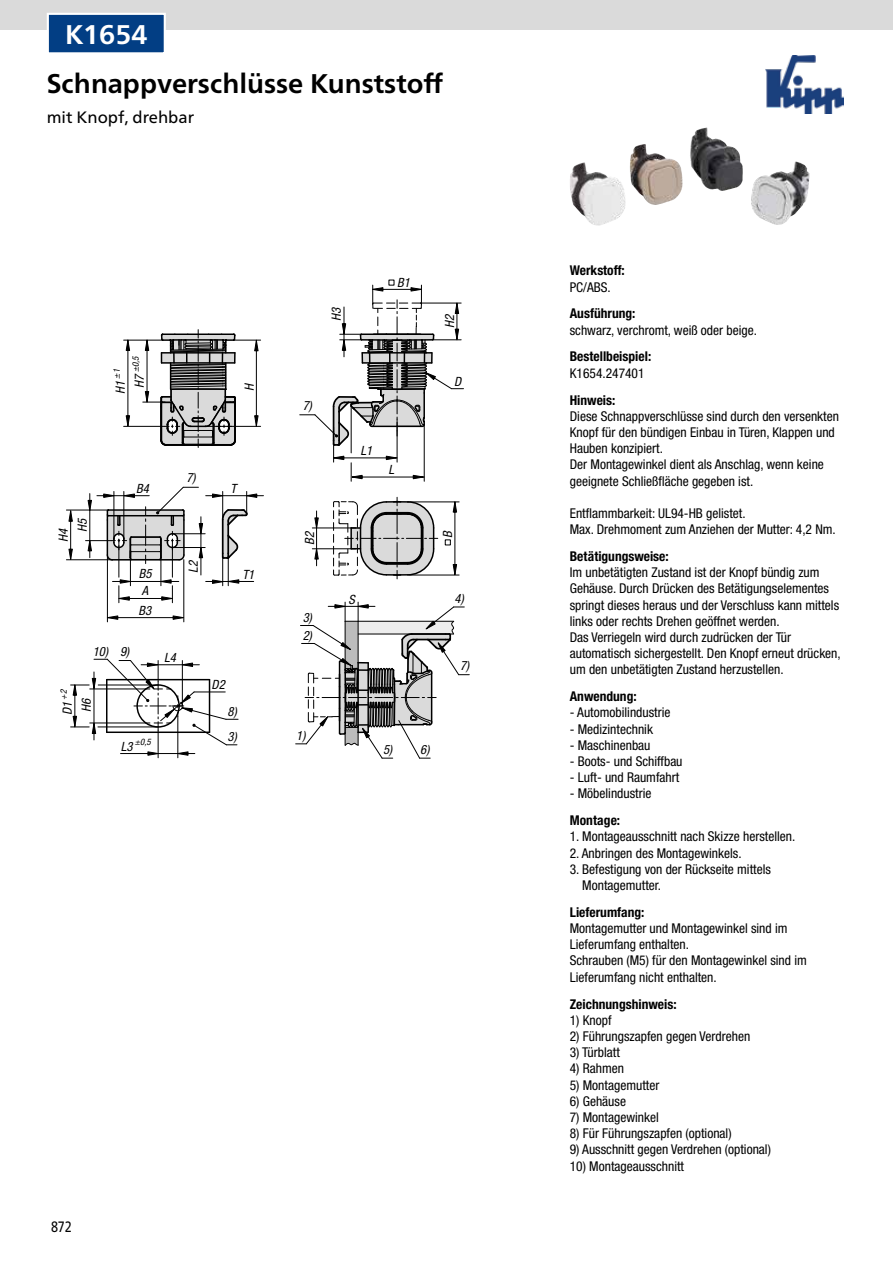
<style>
.page{position:relative;width:893px;height:1263px;background:#fff}
.page>*{position:absolute;margin:0;border:0;box-sizing:border-box;transform-origin:0 0}
.t1{font:700 27px "Frutiger Neue LTW1 G";color:#000}
.t2{font:700 27px "Frutiger Neue LTW1 G";color:#fff}
.t3{font:16.5px "Frutiger Neue LTW1 G";color:#000}
.t4{font:15px "Frutiger Neue LTW1 G";color:#000;scale:.81 1}
.t5{font:condensed 13.5px/16.2px "Helvetica Neue LTW1 G";color:#000}
.t6{font:700 condensed 13.5px "Helvetica Neue LTW1 G";color:#000}
.t7{font:italic condensed 12.75px/25px "Helvetica Neue LTW1 G";color:#000}
.t8{font:italic condensed 9px "Helvetica Neue LTW1 G";color:#000}
.s1{font-size:12.75px}
</style>
<div class="page">
<div style="left:0;top:0;width:893px;height:30px;background:#dadada"></div>
<img style="left:765px;top:55px;width:79px;height:58px">
<img style="left:690px;top:129px;width:52px;height:62px">
<svg style="left:385px;top:455px;width:12px;height:6px"></svg>
<hr style="left:333px;top:427px;width:1px;height:35px;background:#000">
<hr style="left:397px;top:431px;width:1px;height:31px;background:#000">
<hr style="left:334px;top:457px;width:63px;height:1px;background:#000">
<svg style="left:412px;top:474px;width:12px;height:6px"></svg>
<hr style="left:354px;top:477px;width:70px;height:1px;background:#000">
<svg style="left:333px;top:455px;width:30px;height:26px"></svg>
<hr style="left:351px;top:406px;width:1px;height:47px;background:#000">
<hr style="left:424px;top:424px;width:1px;height:57px;background:#000">
<hr style="left:124px;top:340px;width:39px;height:1px;background:#000">
<svg style="left:125px;top:339px;width:6px;height:12px"></svg>
<svg style="left:125px;top:415px;width:6px;height:11px"></svg>
<hr style="left:127px;top:340px;width:1px;height:86px;background:#000">
<hr style="left:124px;top:426px;width:41px;height:1px;background:#000">
<svg style="left:333px;top:497px;width:105px;height:82px"></svg>
<hr style="left:350px;top:528px;width:2px;height:21px;background:#000">
<hr style="left:312px;top:527px;width:44px;height:1px;background:#000">
<hr style="left:312px;top:548px;width:44px;height:1px;background:#000">
<hr style="left:316px;top:511px;width:1px;height:55px;background:#000">
<svg style="left:314px;top:544px;width:5px;height:16px"></svg>
<svg style="left:314px;top:517px;width:5px;height:16px"></svg>
<svg style="left:452px;top:502px;width:6px;height:11px"></svg>
<svg style="left:452px;top:564px;width:6px;height:11px"></svg>
<hr style="left:408px;top:501px;width:51px;height:1px;background:#000">
<hr style="left:409px;top:575px;width:50px;height:1px;background:#000">
<hr style="left:454px;top:502px;width:1px;height:72px;background:#000">
<svg style="left:445px;top:539px;width:6px;height:6px"></svg>
<hr style="left:172px;top:533px;width:33px;height:1px;background:#000">
<hr style="left:172px;top:547px;width:33px;height:1px;background:#000">
<hr style="left:200px;top:517px;width:1px;height:58px;background:#000">
<hr style="left:66px;top:559px;width:47px;height:1px;background:#000">
<svg style="left:68px;top:509px;width:5px;height:13px"></svg>
<svg style="left:68px;top:548px;width:5px;height:13px"></svg>
<hr style="left:70px;top:511px;width:1px;height:48px;background:#000">
<hr style="left:66px;top:510px;width:43px;height:1px;background:#000">
<hr style="left:118px;top:539px;width:1px;height:38px;background:#000">
<hr style="left:130px;top:539px;width:1px;height:47px;background:#000">
<hr style="left:172px;top:539px;width:1px;height:38px;background:#000">
<hr style="left:160px;top:539px;width:1px;height:47px;background:#000">
<hr style="left:119px;top:598px;width:53px;height:1px;background:#000">
<svg style="left:172px;top:615px;width:13px;height:5px"></svg>
<svg style="left:106px;top:615px;width:13px;height:5px"></svg>
<hr style="left:107px;top:617px;width:76px;height:1px;background:#000">
<hr style="left:107px;top:555px;width:1px;height:67px;background:#000">
<hr style="left:183px;top:560px;width:1px;height:62px;background:#000">
<svg style="left:86px;top:486px;width:118px;height:78px"></svg>
<svg style="left:71px;top:658px;width:167px;height:100px"></svg>
<svg style="left:296px;top:602px;width:173px;height:157px"></svg>
<svg style="left:300px;top:280px;width:163px;height:167px"></svg>
<svg style="left:143px;top:330px;width:118px;height:117px"></svg>
<hr style="left:206px;top:581px;width:48px;height:1px;background:#000">
<svg style="left:212px;top:491px;width:46px;height:95px"></svg>
<hr style="left:206px;top:495px;width:57px;height:1px;background:#000">
<svg style="left:118px;top:579px;width:13px;height:24px"></svg>
<svg style="left:160px;top:579px;width:13px;height:24px"></svg>
<hr style="left:112px;top:581px;width:67px;height:1px;background:#000">
<div style="left:48px;top:14px;width:117px;height:39px;background:#023e84"></div>
<div style="left:47px;top:13px;width:119px;height:41px;border:2px solid #fff"></div>
<h1 class="t2" style="left:65px;top:18px;width:84px">K1654</h1>
<h1 class="t1" style="left:47px;top:67px;width:398px">Schnappverschlüsse Kunststoff</h1>
<p class="t3" style="left:47px;top:105px;width:149px">mit Knopf, drehbar</p>
<p class="t8" style="left:130px;top:388px;width:33px;rotate:-90deg"><span class="s1">H7</span> ±0,5</p>
<p class="t7" style="left:108px;top:394px;width:26px;rotate:-90deg">H1 <sup>±1</sup></p>
<p class="t7" style="left:237px;top:391px;width:9px;rotate:-90deg">H</p>
<p class="t7" style="left:51px;top:542px;width:15px;rotate:-90deg">H4</p>
<p class="t7" style="left:70px;top:532px;width:15px;rotate:-90deg">H5</p>
<p class="t7" style="left:136px;top:476px;width:14px">B4</p>
<p class="t7" style="left:139px;top:561px;width:14px">B5</p>
<p class="t7" style="left:142px;top:578px;width:8px">A</p>
<p class="t7" style="left:139px;top:598px;width:14px">B3</p>
<p class="t7" style="left:186px;top:465px;width:11px">7)</p>
<p class="t7" style="left:181px;top:573px;width:14px;rotate:-90deg">L2</p>
<p class="t7" style="left:93px;top:639px;width:38px">10) 9)</p>
<p class="t8" style="left:58px;top:700px;width:12px;rotate:-90deg">+2</p>
<p class="t7" style="left:58px;top:715px;width:19px;line-height:19.2px;rotate:-90deg">D1<br>H6</p>
<p class="t8" style="left:121px;top:737px;width:32px"><span class="s1">L3</span> ±0,5</p>
<p class="t7" style="left:164px;top:645px;width:13px">L4</p>
<p class="t7" style="left:231px;top:476px;width:7px">T</p>
<p class="t7" style="left:242px;top:562px;width:14px">T1</p>
<p class="t7" style="left:212px;top:672px;width:15px">D2</p>
<p class="t7" style="left:228px;top:699px;width:11px">8)<br>3)</p>
<p class="t7" style="left:324px;top:321px;width:15px;rotate:-90deg">H3</p>
<p class="t7" style="left:397px;top:270px;width:14px">B1</p>
<p class="t7" style="left:303px;top:393px;width:11px">7)</p>
<p class="t7" style="left:297px;top:544px;width:15px;rotate:-90deg">B2</p>
<p class="t7" style="left:303px;top:605px;width:11px">3)</p>
<p class="t7" style="left:303px;top:623px;width:11px">2)</p>
<p class="t7" style="left:361px;top:438px;width:13px">L1</p>
<p class="t7" style="left:389px;top:457px;width:7px">L</p>
<p class="t7" style="left:349px;top:587px;width:8px">S</p>
<p class="t7" style="left:437px;top:328px;width:15px;rotate:-90deg">H2</p>
<p class="t7" style="left:454px;top:369px;width:9px">D</p>
<p class="t7" style="left:435px;top:538px;width:9px;rotate:-90deg">B</p>
<p class="t7" style="left:455px;top:586px;width:11px">4)</p>
<p class="t7" style="left:460px;top:653px;width:11px">7)</p>
<p class="t7" style="left:296px;top:723px;width:11px">1)</p>
<p class="t7" style="left:383px;top:737px;width:11px">5)</p>
<p class="t7" style="left:420px;top:737px;width:11px">6)</p>
<p class="t4" style="left:51px;top:1215px;width:27px">872</p>
<p class="t6" style="left:570px;top:263px;width:57px">Werkstoff:</p>
<p class="t5" style="left:570px;top:279px;width:42px">PC/ABS.</p>
<p class="t6" style="left:570px;top:306px;width:67px">Ausführung:</p>
<p class="t5" style="left:570px;top:322px;width:189px">schwarz, verchromt, weiß oder beige.</p>
<p class="t6" style="left:570px;top:349px;width:83px">Bestellbeispiel:</p>
<p class="t5" style="left:570px;top:365px;width:76px">K1654.247401</p>
<p class="t6" style="left:570px;top:392px;width:47px">Hinweis:</p>
<p class="t5" style="left:570px;top:408px;width:271px">Diese Schnappverschlüsse sind durch den versenkten Knopf für den bündigen Einbau in Türen, Klappen und Hauben konzipiert.<br>Der Montagewinkel dient als Anschlag, wenn keine geeignete Schließfläche gegeben ist.</p>
<p class="t5" style="left:570px;top:505px;width:268px">Entflammbarkeit: UL94-HB gelistet.<br>Max. Drehmoment zum Anziehen der Mutter: 4,2 Nm.</p>
<p class="t6" style="left:570px;top:548px;width:100px">Betätigungsweise:</p>
<p class="t5" style="left:570px;top:564px;width:272px">Im unbetätigten Zustand ist der Knopf bündig zum Gehäuse. Durch Drücken des Betätigungselementes springt dieses heraus und der Verschluss kann mittels links oder rechts Drehen geöffnet werden.<br>Das Verriegeln wird durch zudrücken der Tür automatisch sichergestellt. Den Knopf erneut drücken, um den unbetätigten Zustand herzustellen.</p>
<p class="t6" style="left:570px;top:688px;width:68px">Anwendung:</p>
<p class="t5" style="left:570px;top:705px;width:102px">- Automobilindustrie</p>
<p class="t5" style="left:570px;top:721px;width:85px">- Medizintechnik</p>
<p class="t5" style="left:570px;top:737px;width:82px">- Maschinenbau</p>
<p class="t5" style="left:570px;top:753px;width:114px">- Boots- und Schiffbau</p>
<p class="t5" style="left:570px;top:769px;width:111px">- Luft- und Raumfahrt</p>
<p class="t5" style="left:570px;top:786px;width:83px">- Möbelindustrie</p>
<p class="t6" style="left:570px;top:812px;width:52px">Montage:</p>
<p class="t5" style="left:570px;top:829px;width:227px">1. Montageausschnitt nach Skizze herstellen.</p>
<p class="t5" style="left:570px;top:845px;width:173px">2. Anbringen des Montagewinkels.</p>
<p class="t5" style="left:582px;top:861px;width:190px;text-indent:-12px">3. Befestigung von der Rückseite mittels<br>Montagemutter.</p>
<p class="t6" style="left:570px;top:904px;width:76px">Lieferumfang:</p>
<p class="t5" style="left:570px;top:920px;width:239px">Montagemutter und Montagewinkel sind im Lieferumfang enthalten.<br>Schrauben (M5) für den Montagewinkel sind im Lieferumfang nicht enthalten.</p>
<p class="t6" style="left:570px;top:996px;width:108px">Zeichnungshinweis:</p>
<p class="t5" style="left:570px;top:1012px;width:43px">1) Knopf</p>
<p class="t5" style="left:570px;top:1028px;width:182px">2) Führungszapfen gegen Verdrehen</p>
<p class="t5" style="left:570px;top:1044px;width:52px">3) Türblatt</p>
<p class="t5" style="left:570px;top:1060px;width:56px">4) Rahmen</p>
<p class="t5" style="left:570px;top:1077px;width:91px">5) Montagemutter</p>
<p class="t5" style="left:570px;top:1093px;width:58px">6) Gehäuse</p>
<p class="t5" style="left:570px;top:1109px;width:91px">7) Montagewinkel</p>
<p class="t5" style="left:570px;top:1125px;width:163px">8) Für Führungszapfen (optional)</p>
<p class="t5" style="left:570px;top:1141px;width:203px">9) Ausschnitt gegen Verdrehen (optional)</p>
<p class="t5" style="left:570px;top:1158px;width:116px">10) Montageausschnitt</p>
</div>
